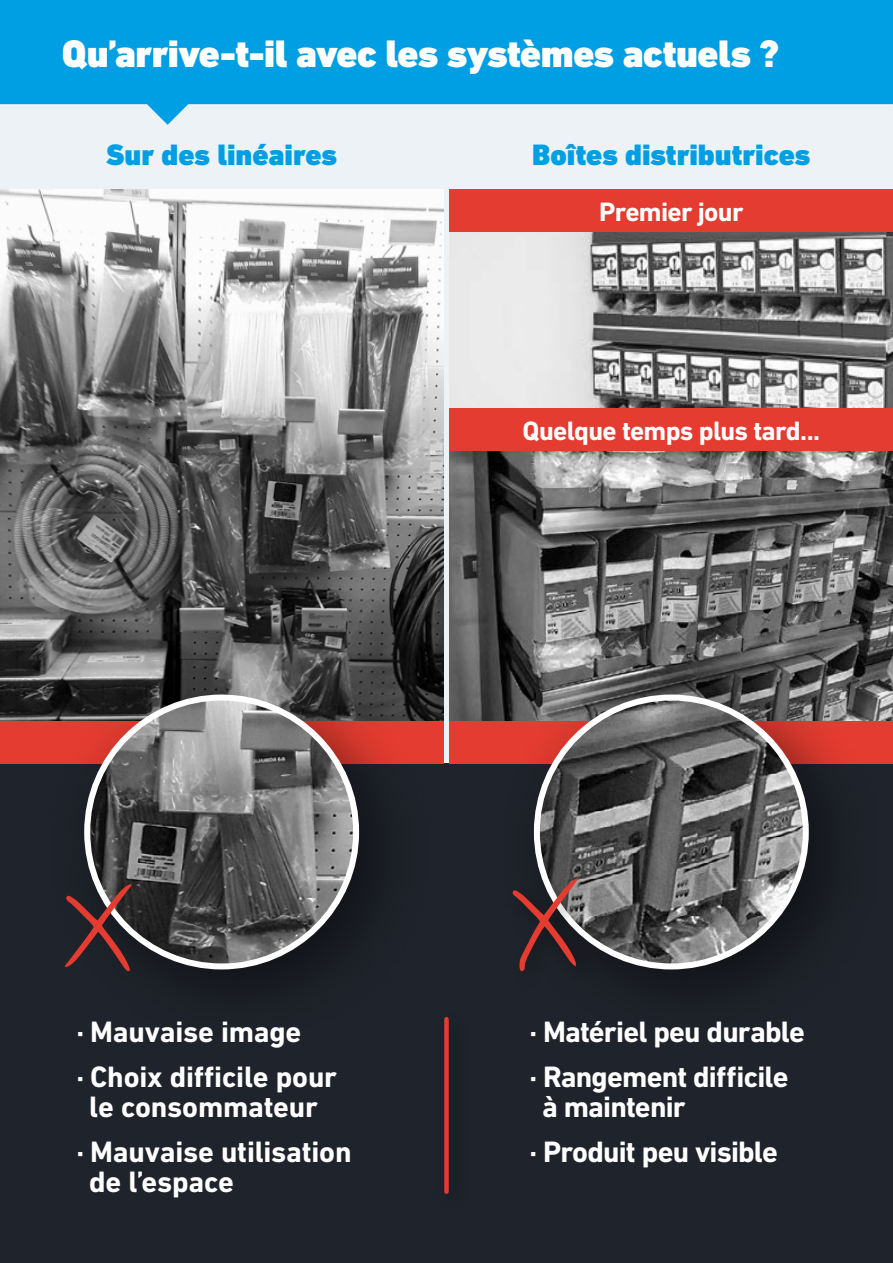
<style>
.page{position:relative;width:893px;height:1263px;background:#ecf2f6}
.page>*{position:absolute;margin:0;border:0;box-sizing:border-box;transform-origin:0 0}
.t1{font:900 39px "DIN Next LT Pro";letter-spacing:-.015em;color:#fff}
.t2{font:700 30px/45px "DIN Next LT Pro";letter-spacing:-.01em;color:#fff}
.t3{font:900 30px "DIN Next LT Pro";color:#009fe3}
.t4{font:700 30px/45px "DIN Next LT Pro";letter-spacing:-.03em;color:#fff}
.t5{font:700 27px "DIN Next LT Pro";letter-spacing:-.025em;color:#fff}
</style>
<div class="page">
<div style="left:0;top:764px;width:893px;height:499px;background:#1f232b"></div>
<img style="left:450px;top:451px;width:443px;height:270px">
<img style="left:0;top:189px;width:443px;height:532px">
<img style="left:450px;top:232px;width:443px;height:176px">
<svg style="left:0;top:0;width:893px;height:125px;fill:#009fe3"></svg>
<div style="left:0;top:721px;width:443px;height:43px;background:#e43c30"></div>
<div style="left:450px;top:721px;width:443px;height:43px;background:#e43c30"></div>
<div style="left:47px;top:657px;width:386px;height:386px;background:#000;opacity:.5"></div>
<img style="left:87px;top:697px;width:269px;height:269px;border-radius:134px">
<div style="left:84px;top:694px;width:275px;height:275px;border:6px solid #fff;border-radius:50%"></div>
<div style="left:497px;top:657px;width:385px;height:386px;background:#000;opacity:.5"></div>
<img style="left:537px;top:697px;width:269px;height:269px;border-radius:134px">
<div style="left:534px;top:694px;width:275px;height:275px;border:6px solid #fff;border-radius:50%"></div>
<div style="left:444px;top:1019px;width:5px;height:172px;background:#e43c30"></div>
<div style="left:506px;top:872px;width:90px;height:118px;background:#000;opacity:.3"></div>
<svg style="left:512px;top:879px;width:66px;height:92px"></svg>
<svg style="left:64px;top:883px;width:68px;height:89px"></svg>
<div style="left:450px;top:189px;width:443px;height:43px;background:#e43c30"></div>
<div style="left:450px;top:408px;width:443px;height:43px;background:#e43c30"></div>
<h1 class="t1" style="left:62px;top:30px;width:718px">Qu’arrive-t-il avec les systèmes actuels ?</h1>
<p class="t3" style="left:106px;top:137px;width:233px">Sur des linéaires</p>
<p class="t3" style="left:532px;top:137px;width:280px">Boîtes distributrices</p>
<p class="t5" style="left:599px;top:196px;width:146px">Premier jour</p>
<p class="t5" style="left:522px;top:415px;width:299px">Quelque temps plus tard...</p>
<p class="t2" style="left:77px;top:1009px;width:262px">· Mauvaise image<br>· Choix difficile pour</p>
<p class="t2" style="left:77px;top:1084px;width:277px;text-indent:13px">le consommateur<br>· Mauvaise utilisation</p>
<p class="t2" style="left:89px;top:1159px;width:146px">de l’espace</p>
<p class="t2" style="left:529px;top:1009px;width:277px">· Matériel peu durable · Rangement difficile</p>
<p class="t4" style="left:529px;top:1084px;width:250px;text-indent:13px">à maintenir<br>· Produit peu visible</p>
</div>
